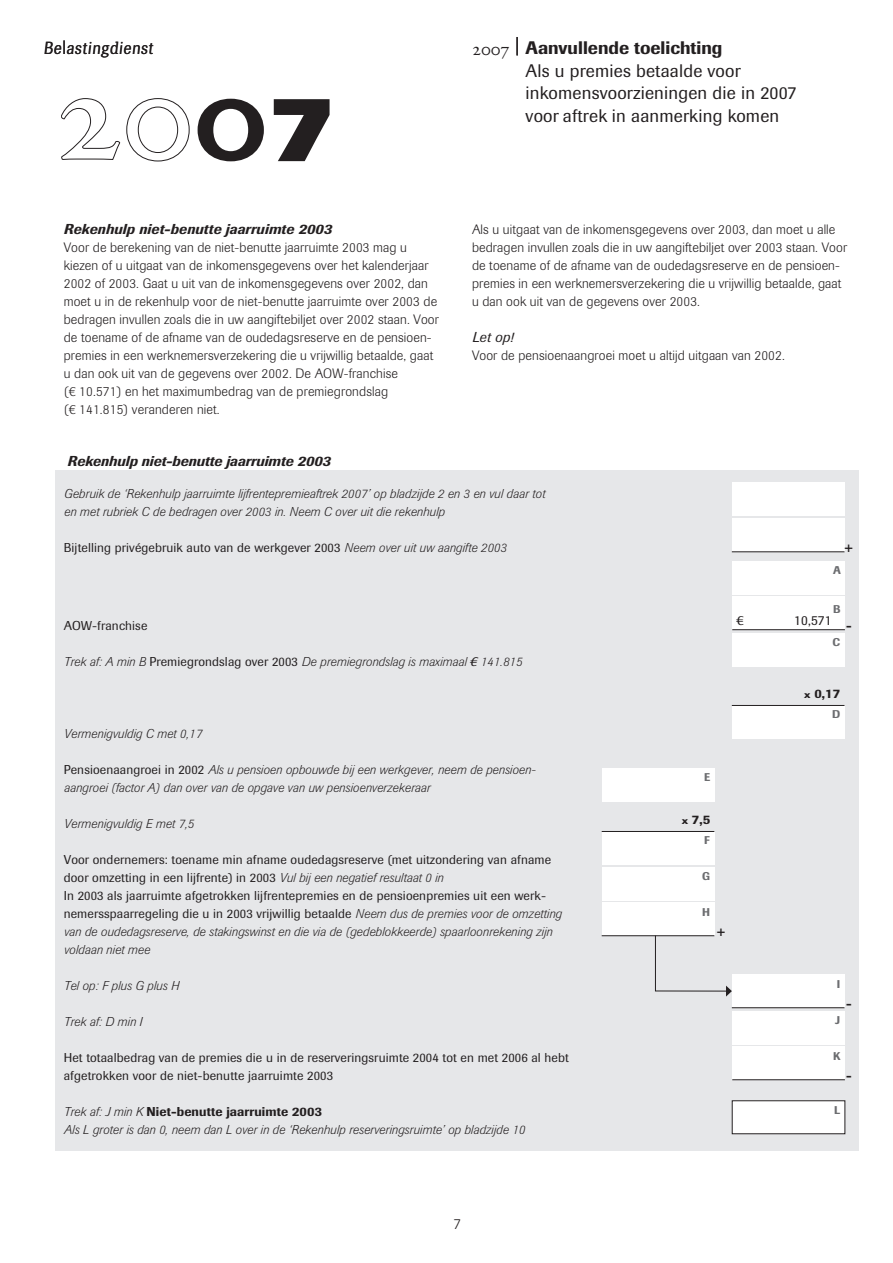
<style>
.page{position:relative;width:893px;height:1263px;background:#fff}
.page>*{position:absolute;margin:0;border:0;box-sizing:border-box;transform-origin:0 0}
.t1{font:700 137.4px "Adobe Garamond Exp";color:#231f20}
.t2{font:18px/22.5px "Imago BQ";letter-spacing:.01em;color:#231f20}
.t3{font:17.4px "Belastingdienst";color:#231f20}
.t4{font:italic 500 14.25px "Imago";color:#231f20}
.t5{font:italic 500 14.25px "Imago BQ";letter-spacing:.01em;color:#231f20}
.t6{font:italic 14.25px "Imago BQ";color:#231f20}
.t7{font:300 13.5px/18px "Imago BQ";letter-spacing:.01em;color:#231f20}
.t8{font:13.5px "Imago BQ";color:#231f20}
.t9{font:13.5px "Euro Imago";color:#231f20}
.t10{font:italic 300 12.75px/18px "Imago";letter-spacing:.01em;color:#231f20}
.t11{font:12.75px/18px "Imago";letter-spacing:.01em;color:#231f20}
.t12{font:500 12.75px "Imago BQ";color:#231f20}
.t13{font:500 12.75px "Imago";color:#231f20}
.t14{font:500 11.1px "Imago BQ";color:#6c6d70}
.s1{font-family:"Imago BQ";font-weight:800;font-size:95.55px}
.s2{font-family:"Adobe Garamond Exp";font-size:19.05px}
.s3{font-weight:500}
.s4{font-weight:300;font-style:italic}
.s5{font-weight:400;font-style:normal}
.s6{font-family:"Euro Imago";font-weight:400;font-size:13.5px}
.s7{font-family:"Imago";font-size:9.6px}
.s8{font-weight:500;font-style:normal}
</style>
<div class="page">
<svg style="left:61px;top:98px;width:128px;height:63px"></svg>
<svg style="left:517px;top:37px;width:1px;height:18px"></svg>
<div style="left:55px;top:471px;width:804px;height:680px;background:#e6e7e9"></div>
<div style="left:732px;top:483px;width:113px;height:33px;background:#fff"></div>
<div style="left:732px;top:519px;width:112px;height:33px;background:#fff"></div>
<hr style="left:732px;top:551px;width:112px;height:1px;background:#231f20">
<div style="left:732px;top:561px;width:113px;height:33px;background:#fff"></div>
<div style="left:732px;top:597px;width:113px;height:33px;background:#fff"></div>
<hr style="left:732px;top:629px;width:113px;height:1px;background:#231f20">
<div style="left:732px;top:633px;width:112px;height:33px;background:#fff"></div>
<div style="left:732px;top:705px;width:112px;height:33px;background:#fff"></div>
<hr style="left:732px;top:705px;width:112px;height:1px;background:#231f20">
<div style="left:602px;top:768px;width:112px;height:33px;background:#fff"></div>
<div style="left:602px;top:831px;width:112px;height:33px;background:#fff"></div>
<hr style="left:602px;top:831px;width:112px;height:1px;background:#231f20">
<div style="left:602px;top:867px;width:112px;height:33px;background:#fff"></div>
<div style="left:602px;top:903px;width:112px;height:33px;background:#fff"></div>
<hr style="left:602px;top:935px;width:112px;height:1px;background:#231f20">
<div style="left:732px;top:975px;width:112px;height:33px;background:#fff"></div>
<hr style="left:732px;top:1007px;width:112px;height:1px;background:#231f20">
<div style="left:732px;top:1011px;width:112px;height:33px;background:#fff"></div>
<div style="left:732px;top:1047px;width:113px;height:33px;background:#fff"></div>
<hr style="left:732px;top:1079px;width:113px;height:1px;background:#231f20">
<div style="left:732px;top:1101px;width:113px;height:33px;background:#fff"></div>
<div style="left:732px;top:1100px;width:113px;height:34px;border:1px solid #231f20"></div>
<svg style="left:655px;top:935px;width:77px;height:61px"></svg>
<p class="t3" style="left:45px;top:37px;width:110px">12345</p>
<h1 class="t1" style="left:192px;top:61px;width:143px">0<span class="s1">7</span></h1>
<p class="t5" style="left:64px;top:221px;width:270px">Rekenhulp niet-benutte jaarruimte 2003</p>
<p class="t7" style="left:64px;top:239px;width:377px">Voor de berekening van de niet-benutte jaarruimte 2003 mag u kiezen of u uitgaat van de inkomensgegevens over het kalenderjaar 2002 of 2003. Gaat u uit van de inkomensgegevens over 2002, dan moet u in de rekenhulp voor de niet-benutte jaarruimte over 2003 de bedragen invullen zoals die in uw aangiftebiljet over 2002 staan. Voor de toename of de afname van de oudedagsreserve en de pensioen&shy;premies in een werknemersverzekering die u vrijwillig betaalde, gaat u dan ook uit van de gegevens over 2002. De AOW-franchise<br>(€ 1 0.571 ) en het maximumbedrag van de premiegrondslag<br>(€ 1 41 .81 5) veranderen niet.</p>
<p class="t4" style="left:68px;top:452px;width:265px">Rekenhulp niet-benutte jaarruimte 2003</p>
<h2 class="t2" style="left:526px;top:37px;width:272px;text-indent:-53px"><span class="s2">2007</span> <span class="s3">Aanvullende toelichting<br></span>Als u premies betaalde voor inkomensvoorzieningen die in 2007 voor aftrek in aanmerking komen</h2>
<p class="t7" style="left:472px;top:221px;width:377px">Als u uitgaat van de inkomensgegevens over 2003, dan moet u alle bedragen invullen zoals die in uw aangiftebiljet over 2003 staan. Voor de toename of de afname van de oudedagsreserve en de pensioen&shy;premies in een werknemersverzekering die u vrijwillig betaalde, gaat u dan ook uit van de gegevens over 2003.</p>
<p class="t6" style="left:472px;top:329px;width:43px">Let op!</p>
<p class="t7" style="left:472px;top:347px;width:314px">Voor de pensioenaangroei moet u altijd uitgaan van 2002.</p>
<p class="t10" style="left:64px;top:485px;width:483px">Gebruik de ‘Rekenhulp jaarruimte lijfrentepremieaftrek 2007’ op bladzijde 2 en 3 en vul daar tot en met rubriek C de bedragen over 2003 in. Neem C over uit die rekenhulp</p>
<p class="t11" style="left:64px;top:539px;width:444px">Bijtelling privégebruik auto van de werkgever 2003 <span class="s4">Neem over uit uw aangifte 2003</span></p>
<p class="t13" style="left:845px;top:540px;width:10px">+</p>
<p class="t14" style="left:833px;top:564px;width:9px">A</p>
<p class="t11" style="left:64px;top:617px;width:85px">AOW-franchise</p>
<p class="t10" style="left:64px;top:653px;width:460px">Trek af: A min B <span class="s5">Premiegrondslag over 2003</span> De premiegrondslag is maximaal <span class="s6">E</span> 141.815</p>
<p class="t10" style="left:64px;top:725px;width:139px">Vermenigvuldig C met 0,17</p>
<p class="t10" style="left:64px;top:761px;width:473px"><span class="s5">Pensioenaangroei in 2002</span> Als u pensioen opbouwde bij een werkgever, neem de pensioen&shy;aangroei (factor A) dan over van de opgave van uw pensioenverzekeraar</p>
<p class="t14" style="left:704px;top:771px;width:8px">E</p>
<p class="t10" style="left:64px;top:815px;width:132px">Vermenigvuldig E met 7,5</p>
<p class="t12" style="left:682px;top:812px;width:30px"><span class="s7">x</span> 7,5</p>
<p class="t11" style="left:64px;top:851px;width:489px">Voor ondernemers: toename min afname oudedagsreserve (met uitzondering van afname</p>
<p class="t14" style="left:704px;top:834px;width:7px">F</p>
<p class="t11" style="left:64px;top:869px;width:484px">door omzetting in een lijfrente) in 2003 <span class="s4">Vul bij een negatief resultaat 0 in<br></span>In 2003 als jaarruimte afgetrokken lijfrentepremies en de pensioenpremies uit een werk-</p>
<p class="t14" style="left:702px;top:870px;width:9px">G</p>
<p class="t10" style="left:64px;top:905px;width:499px"><span class="s5">nemersspaarregeling die u in 2003 vrijwillig betaalde</span> Neem dus de premies voor de omzetting van de oudedagsreserve, de stakingswinst en die via de (gedeblokkeerde) spaarloonrekening zijn</p>
<p class="t14" style="left:702px;top:905px;width:9px">H</p>
<p class="t13" style="left:717px;top:924px;width:10px">+</p>
<p class="t14" style="left:833px;top:602px;width:9px">B</p>
<p class="t9" style="left:736px;top:612px;width:8px">E</p>
<p class="t8" style="left:794px;top:612px;width:59px">10,571 <sub>-</sub></p>
<p class="t14" style="left:833px;top:636px;width:9px">C</p>
<p class="t12" style="left:804px;top:686px;width:37px"><span class="s7">x</span> 0,17</p>
<p class="t14" style="left:832px;top:708px;width:10px">D</p>
<p class="t10" style="left:64px;top:941px;width:88px">voldaan niet mee</p>
<p class="t10" style="left:64px;top:977px;width:117px">Tel op: F plus G plus H</p>
<p class="t14" style="left:837px;top:977px;width:5px">I</p>
<p class="t13" style="left:846px;top:996px;width:7px">-</p>
<p class="t10" style="left:64px;top:1013px;width:80px">Trek af: D min I</p>
<p class="t14" style="left:835px;top:1014px;width:7px">J</p>
<p class="t11" style="left:64px;top:1049px;width:507px">Het totaalbedrag van de premies die u in de reserveringsruimte 2004 tot en met 2006 al hebt afgetrokken voor de niet-benutte jaarruimte 2003</p>
<p class="t14" style="left:833px;top:1049px;width:9px">K</p>
<p class="t13" style="left:846px;top:1068px;width:7px">-</p>
<p class="t10" style="left:64px;top:1103px;width:463px">Trek af: J min K <span class="s8">Niet-benutte jaarruimte 2003<br></span>Als L groter is dan 0, neem dan L over in de ‘Rekenhulp reserveringsruimte’ op bladzijde 10</p>
<p class="t14" style="left:834px;top:1104px;width:8px">L</p>
</div>
